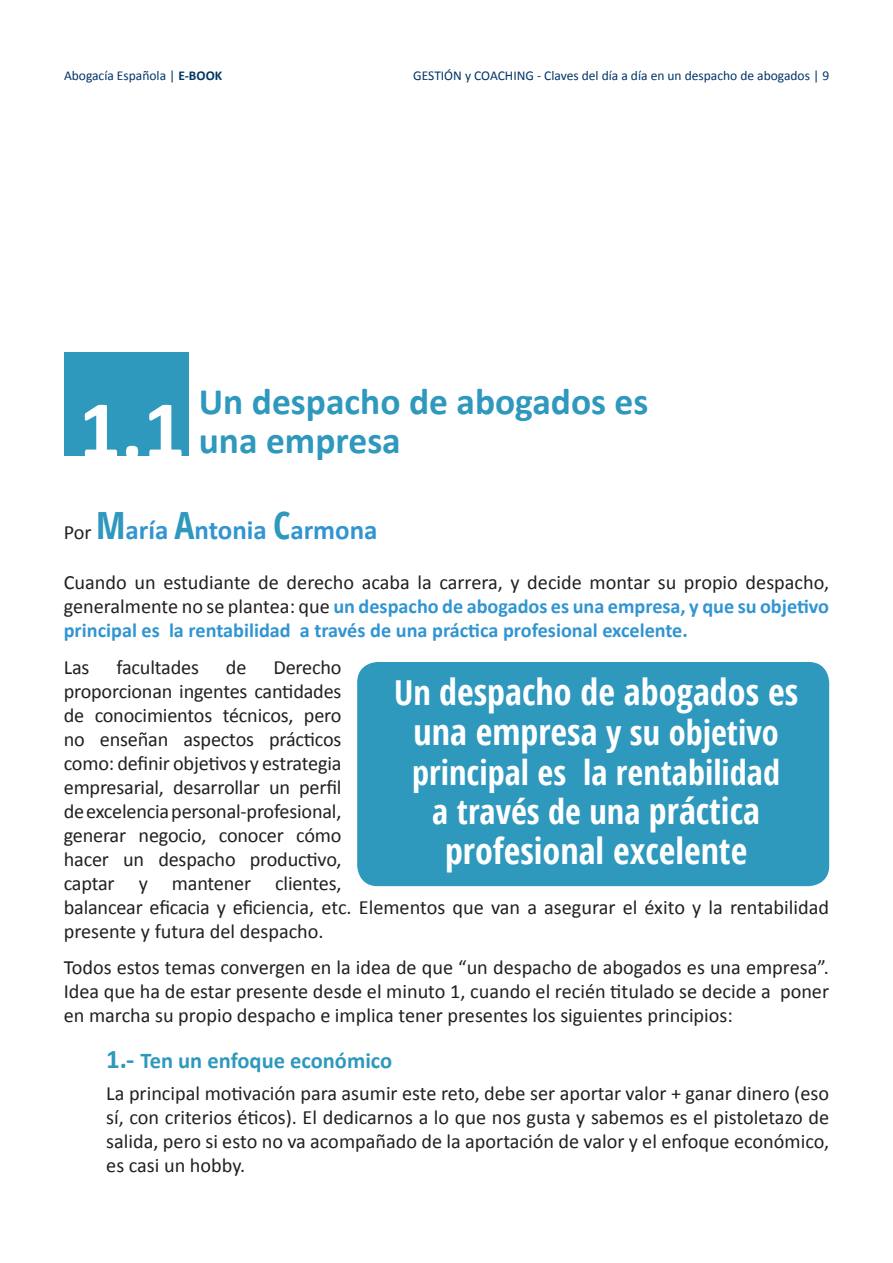
<style>
.page{position:relative;width:893px;height:1263px;background:#fff}
.page>*{position:absolute;margin:0;border:0;box-sizing:border-box;transform-origin:0 0}
.t1{font:700 37.5px/39px "Calibri";color:#2e98bd}
.t2{font:700 condensed 36.15px "Open Sans";color:#fff}
.t3{font:700 condensed 34.35px/39.6px "Open Sans";color:#fff;text-align:center}
.t4{font:700 27px "Calibri";color:#3195d1}
.t5{font:700 22.5px "Calibri";color:#2e98bd}
.t6{font:20.25px/24px "Calibri";letter-spacing:-.01em;color:#231f20;text-align:justify}
.t7{font:700 20.25px/24px "Calibri";color:#3195d1;text-align:justify}
.t8{font:13.5px "Calibri";color:#003468}
.s1{font-weight:700}
.s2{font-size:83.25px;color:#fff}
.s3{font-weight:400;font-size:20.25px;color:#231f20}
.s4{font-family:"Open Sans";font-stretch:condensed;font-size:37.5px;color:#2e98bd}
.s5{font-weight:400;color:#231f20}
.s6{font-size:27px}
.s7{font-size:34.35px}
.s8{font-size:36.15px}
</style>
<div class="page">
<div style="left:64px;top:352px;width:124px;height:104px;background:#2e98bd"></div>
<div style="left:357px;top:662px;width:472px;height:224px;background:#2e98bd;border-radius:21px"></div>
<p class="t8" style="left:64px;top:67px;width:160px">Abogacía Española | <span class="s1">E-BOOK</span></p>
<p class="t8" style="left:413px;top:67px;width:417px">GESTIÓN y COACHING - Claves del día a día en un despacho de abogados | 9</p>
<h1 class="t1" style="left:79px;top:382px;width:571px;text-indent:120px">Un despacho de abogados es<br><span class="s2">1.1</span> una empresa</h1>
<h3 class="t4" style="left:64px;top:513px;width:315px"><span class="s3">Por</span> <span class="s4">M</span>aría <span class="s4">A</span>ntonia <span class="s4">C</span>armona</h3>
<p class="t7" style="left:64px;top:570px;width:767px"><span class="s5">Cuando un estudiante de derecho acaba la carrera, y decide montar su propio despacho, generalmente no se plantea: que</span> un despacho de abogados es una empresa, y que su objetivo principal es la rentabilidad a través de una práctica profesional excelente.</p>
<p class="t6" style="left:64px;top:655px;width:27px">Las</p>
<p class="t6" style="left:117px;top:655px;width:84px">facultades</p>
<p class="t6" style="left:226px;top:655px;width:22px">de</p>
<p class="t6" style="left:64px;top:655px;width:767px;text-align:left;text-indent:210px">Derecho<br>proporcionan ingentes cantidades<br>de conocimientos técnicos, pero<br>no enseñan aspectos prácticos<br>como: definir objetivos y estrategia<br>empresarial, desarrollar un perfil<br>de excelencia personal-profesional,<br>generar negocio, conocer cómo<br>hacer un despacho productivo,<br>captar y mantener clientes,<br>balancear eficacia y eficiencia, etc. Elementos que van a asegurar el éxito y la rentabilidad presente y futura del despacho.</p>
<p class="t6" style="left:64px;top:956px;width:767px">Todos estos temas convergen en la idea de que “un despacho de abogados es una empresa”.<br>Idea que ha de estar presente desde el minuto 1, cuando el recién titulado se decide a poner en marcha su propio despacho e implica tener presentes los siguientes principios:</p>
<p class="t5" style="left:106px;top:1046px;width:287px"><span class="s6">1.-</span> Ten un enfoque económico</p>
<p class="t6" style="left:106px;top:1081px;width:724px">La principal motivación para asumir este reto, debe ser aportar valor + ganar dinero (eso sí, con criterios éticos). El dedicarnos a lo que nos gusta y sabemos es el pistoletazo de salida, pero si esto no va acompañado de la aportación de valor y el enfoque económico, es casi un hobby.</p>
<h2 class="t2" style="left:394px;top:667px;width:406px"><span class="s7">Un</span> despacho de abogados es</h2>
<h3 class="t3" style="left:412px;top:712px;width:369px"><span class="s8">una empresa</span> y su objetivo principal es la rentabilidad a través de una <span class="s8">práctica</span></h3>
<h2 class="t2" style="left:445px;top:825px;width:304px">profesional excelente</h2>
</div>
